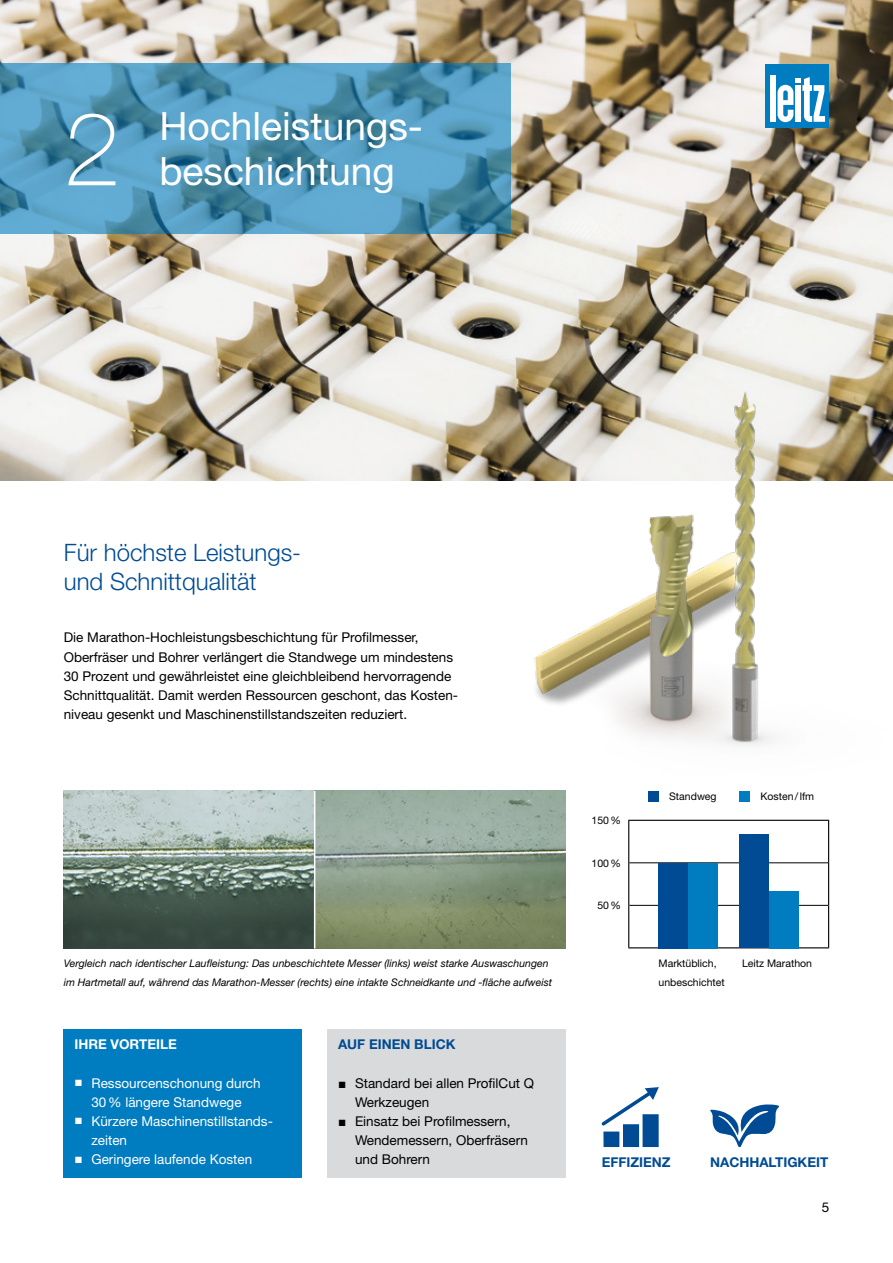
<style>
.page{position:relative;width:893px;height:1263px;background:#fff}
.page>*{position:absolute;margin:0;border:0;box-sizing:border-box;transform-origin:0 0}
.t1{font:100 102px "Helvetica Neue LT Pro";color:#fff}
.t2{font:39px/45px "Helvetica Neue LT Pro";color:#fff}
.t3{font:300 24px/28.8px "Helvetica Neue LT Pro";color:#004b93}
.t4{font:13.5px/19.2px "Helvetica Neue LT Pro";color:#000}
.t5{font:13.5px/19.2px "Helvetica Neue LT Pro";color:#fff;text-align:center}
.t6{font:700 13.5px "Helvetica Neue LT Pro";color:#004b93}
.t7{font:700 13.5px "Helvetica Neue LT Pro";color:#fff}
.t8{font:italic 10.5px "Helvetica Neue LT Pro";color:#000}
.t9{font:10.5px/19px "Helvetica Neue LT Pro";color:#000}
.s1{font-family:"Arial"}
</style>
<div class="page">
<img style="left:0;top:0;width:893px;height:480px">
<svg style="left:0;top:64px;width:510px;height:170px;background:#5198ba"></svg>
<div style="left:642px;top:1114px;width:17px;height:33px;background:#004b93"></div>
<div style="left:623px;top:1124px;width:16px;height:23px;background:#004b93"></div>
<div style="left:603px;top:1131px;width:16px;height:16px;background:#004b93"></div>
<svg style="left:602px;top:1087px;width:57px;height:38px"></svg>
<svg style="left:710px;top:1104px;width:69px;height:43px"></svg>
<img style="left:64px;top:791px;width:502px;height:157px">
<hr style="left:629px;top:862px;width:199px;height:1px;background:#000">
<hr style="left:629px;top:905px;width:199px;height:1px;background:#000">
<hr style="left:628px;top:820px;width:201px;height:1px;background:#000">
<hr style="left:628px;top:821px;width:1px;height:42px;background:#000">
<hr style="left:828px;top:821px;width:1px;height:42px;background:#000">
<hr style="left:628px;top:863px;width:1px;height:42px;background:#000">
<hr style="left:828px;top:863px;width:1px;height:42px;background:#000">
<hr style="left:628px;top:905px;width:1px;height:42px;background:#000">
<hr style="left:828px;top:905px;width:1px;height:42px;background:#000">
<hr style="left:628px;top:947px;width:201px;height:1px;background:#000">
<div style="left:769px;top:891px;width:30px;height:57px;background:#007cc0"></div>
<div style="left:688px;top:863px;width:30px;height:85px;background:#007cc0"></div>
<div style="left:739px;top:834px;width:30px;height:114px;background:#004b93"></div>
<div style="left:658px;top:863px;width:30px;height:85px;background:#004b93"></div>
<div style="left:739px;top:791px;width:11px;height:11px;background:#007cc0"></div>
<div style="left:648px;top:791px;width:10px;height:11px;background:#004b93"></div>
<hr style="left:314px;top:791px;width:1px;height:157px;background:#fff">
<div style="left:765px;top:64px;width:64px;height:64px;background:#007cc0"></div>
<div style="left:770px;top:75px;width:6px;height:47px;background:#fff"></div>
<svg style="left:777px;top:77px;width:48px;height:45px"></svg>
<img style="left:538px;top:364px;width:355px;height:117px">
<img style="left:522px;top:472px;width:297px;height:274px">
<div style="left:64px;top:1029px;width:238px;height:149px;background:#007cc0"></div>
<div style="left:327px;top:1029px;width:239px;height:149px;background:#d9dadb"></div>
<h1 class="t1" style="left:64px;top:91px;width:58px">2</h1>
<h2 class="t2" style="left:159px;top:103px;width:265px">Hochleistungs&shy;beschichtung</h2>
<h3 class="t3" style="left:64px;top:538px;width:239px">Für höchste Leistungs&shy;und Schnittqualität</h3>
<p class="t4" style="left:64px;top:628px;width:396px">Die Marathon-Hochleistungsbeschichtung für Profilmesser, Oberfräser und Bohrer verlängert die Standwege um mindestens 30 Prozent und gewährleistet eine gleichbleibend hervorragende Schnittqualität. Damit werden Ressourcen geschont, das Kosten&shy;niveau gesenkt und Maschinenstillstandszeiten reduziert.</p>
<p class="t9" style="left:591px;top:811px;width:31px">150%</p>
<p class="t9" style="left:591px;top:853px;width:31px">100%</p>
<p class="t9" style="left:597px;top:895px;width:25px">50%</p>
<p class="t9" style="left:669px;top:787px;width:49px">Standweg</p>
<p class="t9" style="left:761px;top:787px;width:55px">Kosten/lfm</p>
<p class="t8" style="left:64px;top:956px;width:486px">Vergleich nach identischer Laufleistung: Das unbeschichtete Messer (links) weist starke Auswaschungen</p>
<p class="t9" style="left:742px;top:953px;width:72px">Leitz Marathon</p>
<p class="t8" style="left:64px;top:976px;width:490px">im Hartmetall auf, während das Marathon-Messer (rechts) eine intakte Schneidkante und -fläche aufweist</p>
<p class="t9" style="left:658px;top:953px;width:68px">Marktüblich, unbeschichtet</p>
<p class="t7" style="left:74px;top:1036px;width:104px">IHRE VORTEILE</p>
<p class="t5" style="left:74px;top:1073px;width:188px"><span class="s1">■</span> Ressourcenschonung durch<br>30% längere Standwege</p>
<p class="t5" style="left:91px;top:1111px;width:183px;text-align:left;text-indent:-17px"><span class="s1">■</span> Kürzere Maschinenstillstands&shy;zeiten</p>
<p class="t5" style="left:74px;top:1149px;width:179px"><span class="s1">■</span> Geringere laufende Kosten</p>
<p class="t6" style="left:338px;top:1036px;width:119px">AUF EINEN BLICK</p>
<p class="t4" style="left:355px;top:1073px;width:181px;text-indent:-17px"><span class="s1">■</span> Standard bei allen ProfilCut Q<br>Werkzeugen</p>
<p class="t4" style="left:355px;top:1111px;width:174px;text-indent:-17px"><span class="s1">■</span> Einsatz bei Profilmessern,<br>Wendemessern, Oberfräsern und Bohrern</p>
<p class="t6" style="left:602px;top:1154px;width:70px">EFFIZIENZ</p>
<p class="t6" style="left:710px;top:1154px;width:120px">NACHHALTIGKEIT</p>
<p class="t4" style="left:822px;top:1197px;width:9px">5</p>
</div>
